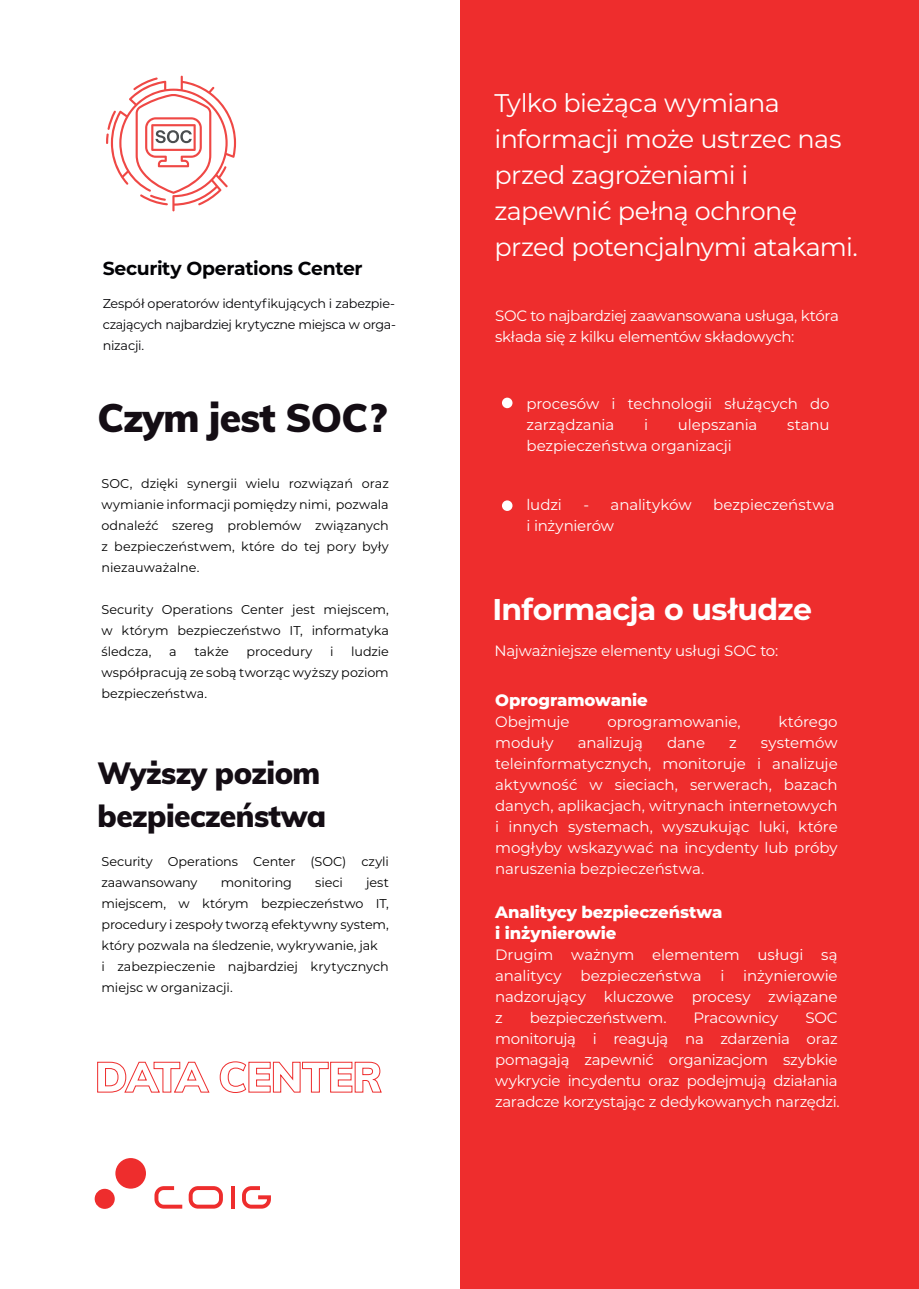
<style>
.page{position:relative;width:919px;height:1289px;background:#fff}
.page>*{position:absolute;margin:0;border:0;box-sizing:border-box;transform-origin:0 0}
.t1{font:900 39px "Muli";letter-spacing:-.02em;color:#140d14}
.t2{font:900 30px/42.6px "Muli";letter-spacing:-.02em;color:#140d14}
.t3{font:700 30px "Montserrat";letter-spacing:-.02em;color:#fff}
.t4{font:25.5px/36px "Montserrat";letter-spacing:-.025em;color:#fff}
.t5{font:700 18.75px "Montserrat";letter-spacing:-.02em;color:#020205}
.t6{font:800 16.5px/21px "Montserrat";letter-spacing:-.01em;color:#fff}
.t7{font:15px/21px "Montserrat";letter-spacing:-.01em;color:#fff}
.t8{font:12.75px/21px "Montserrat";letter-spacing:-.005em;color:#000001;text-align:justify}
.t9{font:12.75px/21px "Montserrat";letter-spacing:-.025em;color:#020205;text-align:justify}
</style>
<div class="page">
<div style="left:460px;top:0;width:458px;height:1288px;background:#ee2d2d"></div>
<svg style="left:189px;top:1186px;width:34px;height:22px"></svg>
<svg style="left:231px;top:1186px;width:3px;height:22px"></svg>
<svg style="left:242px;top:1186px;width:29px;height:22px"></svg>
<svg style="left:154px;top:1186px;width:28px;height:22px"></svg>
<div style="left:95px;top:1188px;width:20px;height:20px;background:#ee2d2d;border-radius:50%"></div>
<div style="left:115px;top:1157px;width:31px;height:31px;background:#ee2d2d;border-radius:50%"></div>
<div style="left:502px;top:397px;width:10px;height:11px;background:#fff;border-radius:50%"></div>
<div style="left:502px;top:500px;width:10px;height:11px;background:#fff;border-radius:50%"></div>
<svg style="left:97px;top:1061px;width:113px;height:32px"></svg>
<svg style="left:219px;top:1061px;width:163px;height:32px"></svg>
<svg style="left:106px;top:76px;width:130px;height:135px"></svg>
<p class="t5" style="left:103px;top:254px;width:261px">Security Operations Center</p>
<p class="t9" style="left:103px;top:292px;width:295px">Zespół operatorów identyfikujących i zabezpie&shy;czających najbardziej krytyczne miejsca w orga&shy;nizacji.</p>
<h1 class="t1" style="left:98px;top:389px;width:291px">Czym jest SOC?</h1>
<p class="t8" style="left:101px;top:472px;width:289px">SOC, dzięki synergii wielu rozwiązań oraz wymianie informacji pomiędzy nimi, pozwala odnaleźć szereg problemów związanych z bezpieczeństwem, które do tej pory były niezauważalne.</p>
<p class="t8" style="left:101px;top:598px;width:289px">Security Operations Center jest miejscem, w którym bezpieczeństwo IT, informatyka śledcza,</p>
<p class="t8" style="left:101px;top:640px;width:289px;text-indent:250px">ludzie współpracują ze sobą tworząc wyższy poziom bezpieczeństwa.</p>
<p class="t8" style="left:169px;top:640px;width:9px">a</p>
<p class="t8" style="left:194px;top:640px;width:36px">także</p>
<p class="t8" style="left:246px;top:640px;width:67px">procedury</p>
<p class="t8" style="left:330px;top:640px;width:5px">i</p>
<h2 class="t2" style="left:98px;top:751px;width:230px">Wyższy poziom bezpieczeństwa</h2>
<p class="t8" style="left:101px;top:850px;width:289px">Security Operations Center (SOC) czyli zaawansowany</p>
<p class="t8" style="left:101px;top:871px;width:289px;text-align:left;text-indent:265px">jest miejscem, w którym bezpieczeństwo IT, procedury i zespoły tworzą efektywny system, który pozwala na śledzenie, wykrywanie, jak<br>i zabezpieczenie najbardziej krytycznych miejsc w organizacji.</p>
<p class="t8" style="left:221px;top:871px;width:73px">monitoring</p>
<p class="t8" style="left:315px;top:871px;width:29px">sieci</p>
<h3 class="t4" style="left:494px;top:84px;width:365px">Tylko bieżąca wymiana informacji może ustrzec nas przed zagrożeniami i zapewnić pełną ochronę przed potencjalnymi atakami.</h3>
<p class="t7" style="left:495px;top:305px;width:345px">SOC to najbardziej zaawansowana usługa, która składa się z kilku elementów składowych:</p>
<p class="t7" style="left:526px;top:393px;width:304px">procesów i technologii służących do zarządzania</p>
<p class="t7" style="left:644px;top:414px;width:6px">i</p>
<p class="t7" style="left:677px;top:414px;width:81px">ulepszania</p>
<p class="t7" style="left:787px;top:414px;width:44px">stanu</p>
<p class="t7" style="left:526px;top:435px;width:207px">bezpieczeństwa organizacji</p>
<p class="t7" style="left:526px;top:494px;width:37px">ludzi</p>
<p class="t7" style="left:583px;top:494px;width:110px">- analityków</p>
<p class="t7" style="left:713px;top:494px;width:123px">bezpieczeństwa</p>
<p class="t7" style="left:526px;top:515px;width:89px">i inżynierów</p>
<h2 class="t3" style="left:492px;top:587px;width:321px">Informacja o usłudze</h2>
<p class="t7" style="left:494px;top:639px;width:285px">Najważniejsze elementy usługi SOC to:</p>
<p class="t6" style="left:495px;top:688px;width:154px">Oprogramowanie</p>
<p class="t7" style="left:495px;top:710px;width:76px">Obejmuje</p>
<p class="t7" style="left:607px;top:710px;width:134px">oprogramowanie,</p>
<p class="t7" style="left:778px;top:710px;width:61px">którego</p>
<p class="t7" style="left:495px;top:731px;width:60px">moduły</p>
<p class="t7" style="left:577px;top:731px;width:67px">analizują</p>
<p class="t7" style="left:667px;top:731px;width:39px">dane</p>
<p class="t7" style="left:729px;top:731px;width:9px">z</p>
<p class="t7" style="left:495px;top:731px;width:344px;text-align:justify;text-indent:266px">systemów teleinformatycznych, monitoruje i analizuje aktywność w sieciach, serwerach, bazach danych, aplikacjach, witrynach internetowych i innych systemach, wyszukując luki, które mogłyby wskazywać na incydenty lub próby naruszenia bezpieczeństwa.</p>
<p class="t6" style="left:495px;top:900px;width:229px">Analitycy bezpieczeństwa i inżynierowie</p>
<p class="t7" style="left:495px;top:943px;width:344px">Drugim ważnym elementem usługi są analitycy</p>
<p class="t7" style="left:495px;top:964px;width:344px;text-align:justify;text-indent:248px">inżynierowie nadzorujący kluczowe procesy związane z</p>
<p class="t7" style="left:580px;top:964px;width:123px">bezpieczeństwa</p>
<p class="t7" style="left:720px;top:964px;width:6px">i</p>
<p class="t7" style="left:529px;top:1006px;width:138px">bezpieczeństwem.</p>
<p class="t7" style="left:693px;top:1006px;width:86px">Pracownicy</p>
<p class="t7" style="left:495px;top:1006px;width:346px;text-indent:310px">SOC monitorują i reagują na zdarzenia oraz pomagają zapewnić organizacjom szybkie wykrycie incydentu oraz podejmują działania zaradcze korzystając z dedykowanych narzędzi.</p>
</div>
